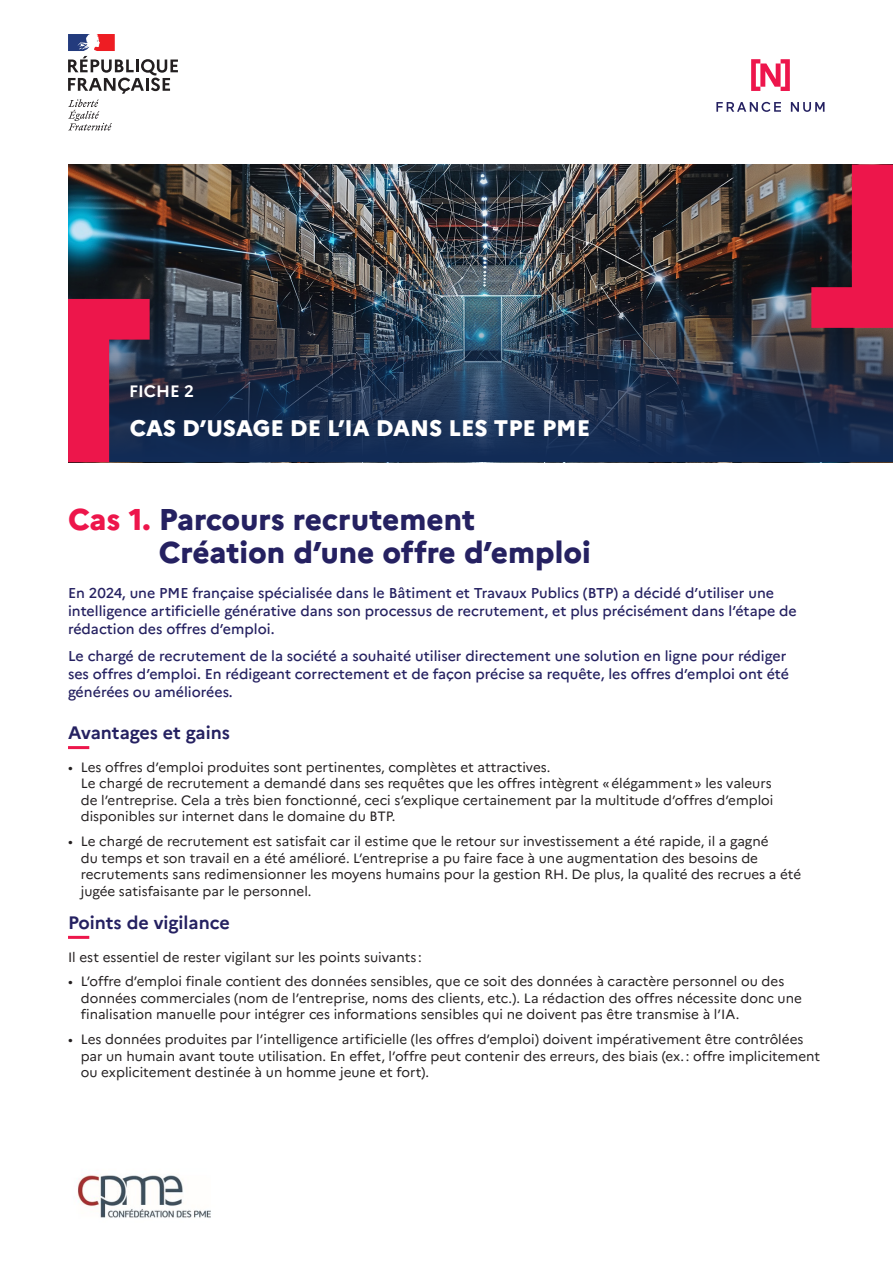
<style>
.page{position:relative;width:893px;height:1263px;background:#fff}
.page>*{position:absolute;margin:0;border:0;box-sizing:border-box;transform-origin:0 0}
.Titre1{font:800 30px/33px "Marianne";color:#252161}
.Titre_fiches{font:800 22.5px "Marianne";color:#fff}
.Intertitre1{font:700 18px "Marianne";color:#252161}
.t1{font:700 16.5px "Marianne";color:#fff}
.chapo2{font:500 14.25px/18px "Marianne";color:#252161}
.chapo{font:500 14.25px/18px "Marianne";color:#252161}
.txt_courant{font:13.5px/16.5px "Marianne";color:#231f20}
.s1{color:#ed164b}
</style>
<div class="page">
<svg style="left:751px;top:59px;width:39px;height:32px"></svg>
<svg style="left:716px;top:102px;width:65px;height:10px"></svg>
<svg style="left:791px;top:102px;width:33px;height:10px"></svg>
<img style="left:68px;top:165px;width:825px;height:297px">
<svg style="left:68px;top:299px;width:82px;height:163px"></svg>
<svg style="left:811px;top:165px;width:82px;height:163px"></svg>
<hr style="left:68px;top:746px;width:21px;height:3px;background:#ed164b">
<hr style="left:68px;top:936px;width:21px;height:3px;background:#ed164b">
<svg style="left:68px;top:34px;width:110px;height:97px"></svg>
<svg style="left:78px;top:1175px;width:133px;height:43px"></svg>
<p class="t1" style="left:129px;top:379px;width:66px">FICHE 2</p>
<p class="Titre_fiches" style="left:130px;top:411px;width:462px">CAS D’USAGE DE L’IA DANS LES TPE PME</p>
<p class="Titre1" style="left:159px;top:501px;width:434px;text-indent:-91px"><span class="s1">Cas 1.</span> Parcours recrutement<br>Création d’une offre d’emploi</p>
<p class="chapo2" style="left:68px;top:583px;width:730px">En 2024, une PME française spécialisée dans le Bâtiment et Travaux Publics (BTP) a décidé d’utiliser une intelligence artificielle générative dans son processus de recrutement, et plus précisément dans l’étape de rédaction des offres d’emploi.</p>
<p class="chapo" style="left:68px;top:646px;width:723px">Le chargé de recrutement de la société a souhaité utiliser directement une solution en ligne pour rédiger ses offres d’emploi. En rédigeant correctement et de façon précise sa requête, les offres d’emploi ont été générées ou améliorées.</p>
<p class="Intertitre1" style="left:68px;top:718px;width:163px">Avantages et gains</p>
<p class="txt_courant" style="left:81px;top:758px;width:694px;text-indent:-13px">• Les offres d’emploi produites sont pertinentes, complètes et attractives.<br>Le chargé de recrutement a demandé dans ses requêtes que les offres intègrent «élégamment» les valeurs de l’entreprise. Cela a très bien fonctionné, ceci s’explique certainement par la multitude d’offres d’emploi disponibles sur internet dans le domaine du BTP.</p>
<p class="txt_courant" style="left:81px;top:832px;width:722px;text-indent:-13px">• Le chargé de recrutement est satisfait car il estime que le retour sur investissement a été rapide, il a gagné<br>du temps et son travail en a été amélioré. L’entreprise a pu faire face à une augmentation des besoins de recrutements sans redimensionner les moyens humains pour la gestion RH. De plus, la qualité des recrues a été jugée satisfaisante par le personnel.</p>
<p class="Intertitre1" style="left:68px;top:908px;width:163px">Points de vigilance</p>
<p class="txt_courant" style="left:68px;top:947px;width:355px">Il est essentiel de rester vigilant sur les points suivants :</p>
<p class="txt_courant" style="left:81px;top:972px;width:723px;text-indent:-13px">• L’offre d’emploi finale contient des données sensibles, que ce soit des données à caractère personnel ou des données commerciales (nom de l’entreprise, noms des clients, etc.). La rédaction des offres nécessite donc une finalisation manuelle pour intégrer ces informations sensibles qui ne doivent pas être transmise à l’IA.</p>
<p class="txt_courant" style="left:81px;top:1030px;width:741px;text-indent:-13px">• Les données produites par l’intelligence artificielle (les offres d’emploi) doivent impérativement être contrôlées par un humain avant toute utilisation. En effet, l’offre peut contenir des erreurs, des biais (ex.: offre implicitement ou explicitement destinée à un homme jeune et fort).</p>
</div>
